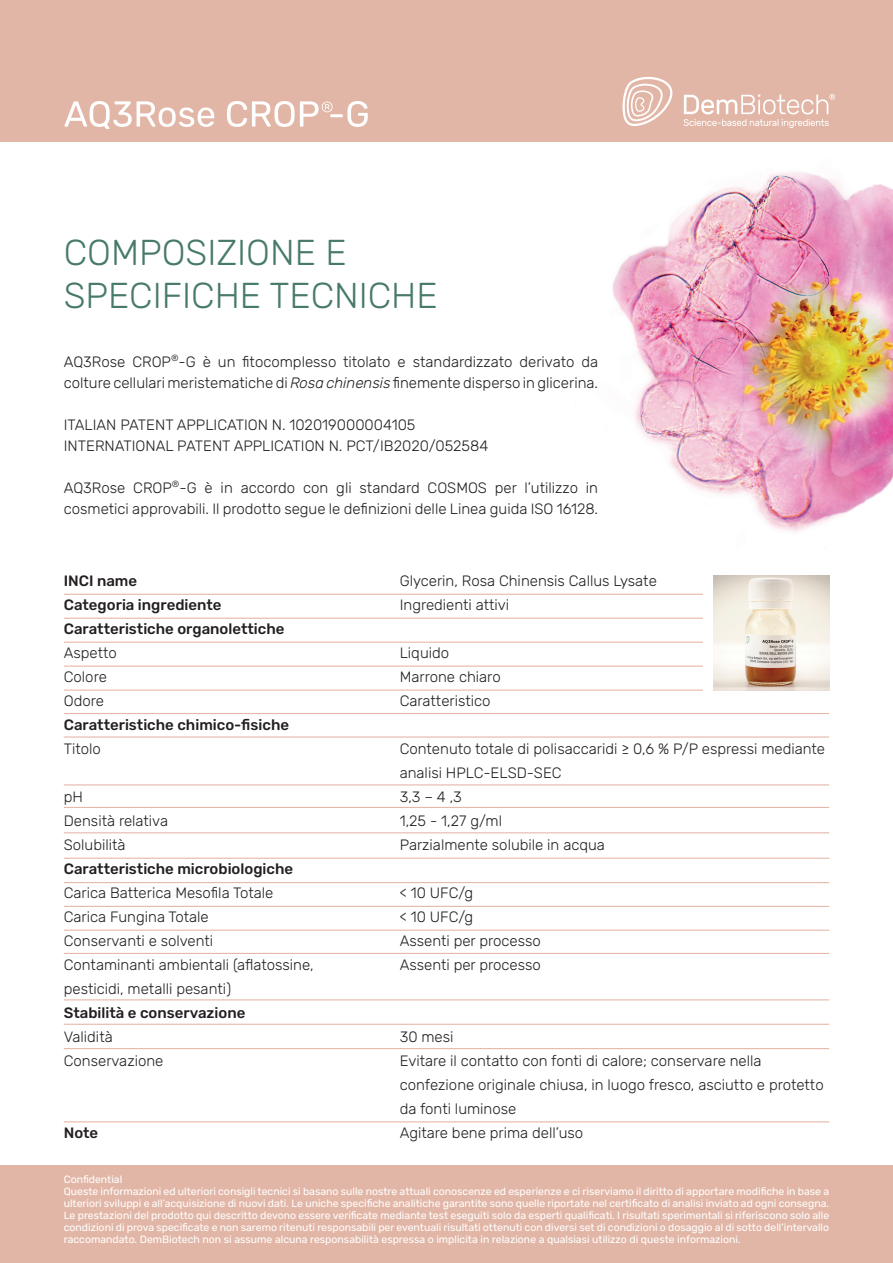
<style>
.page{position:relative;width:893px;height:1263px;background:#fff}
.page>*{position:absolute;margin:0;border:0;box-sizing:border-box;transform-origin:0 0}
.t1{font:300 36px "Rubik";color:#487b67}
.t2{font:300 15px/24px "Rubik";color:#231f20}
.t3{font:500 15px "Rubik";color:#231f20}
.t4{font:10.5px/12.1px "Rubik";color:#fff;text-align:justify}
.s1{font-style:italic}
</style>
<div class="page">
<div style="left:0;top:1165px;width:893px;height:98px;background:#e2b6a6"></div>
<img style="left:556px;top:141px;width:337px;height:392px">
<hr style="left:64px;top:594px;width:765px;height:1px;background:#e5b8aa">
<hr style="left:64px;top:618px;width:765px;height:1px;background:#e5b8aa">
<hr style="left:64px;top:642px;width:765px;height:1px;background:#e5b8aa">
<hr style="left:64px;top:665px;width:765px;height:2px;background:#e5b8aa">
<hr style="left:64px;top:689px;width:765px;height:2px;background:#e5b8aa">
<hr style="left:64px;top:713px;width:765px;height:1px;background:#e5b8aa">
<hr style="left:64px;top:736px;width:765px;height:2px;background:#e5b8aa">
<hr style="left:64px;top:784px;width:765px;height:1px;background:#e5b8aa">
<hr style="left:64px;top:807px;width:765px;height:1px;background:#e5b8aa">
<hr style="left:64px;top:832px;width:765px;height:1px;background:#e5b8aa">
<hr style="left:64px;top:858px;width:765px;height:1px;background:#e5b8aa">
<hr style="left:64px;top:882px;width:765px;height:1px;background:#e5b8aa">
<hr style="left:64px;top:906px;width:765px;height:1px;background:#e5b8aa">
<hr style="left:64px;top:930px;width:765px;height:1px;background:#e5b8aa">
<hr style="left:64px;top:953px;width:765px;height:1px;background:#e5b8aa">
<hr style="left:64px;top:1024px;width:765px;height:1px;background:#e5b8aa">
<hr style="left:64px;top:999px;width:765px;height:1px;background:#e5b8aa">
<hr style="left:64px;top:1048px;width:765px;height:1px;background:#e5b8aa">
<hr style="left:64px;top:1121px;width:765px;height:1px;background:#e5b8aa">
<div style="left:703px;top:560px;width:136px;height:140px;background:#fff"></div>
<img style="left:714px;top:575px;width:115px;height:116px">
<div style="left:0;top:0;width:893px;height:141px;background:#e2b6a6"></div>
<svg style="left:622px;top:77px;width:51px;height:49px"></svg>
<svg style="left:684px;top:94px;width:151px;height:34px"></svg>
<svg style="left:64px;top:101px;width:304px;height:28px"></svg>
<p class="t1" style="left:64px;top:232px;width:284px">COMPOSIZIONE E</p>
<p class="t1" style="left:64px;top:276px;width:375px">SPECIFICHE TECNICHE</p>
<p class="t2" style="left:64px;top:351px;width:536px;line-height:21px">AQ3Rose CROP<sup>®</sup>-G è un fitocomplesso titolato e standardizzato derivato da colture cellulari meristematiche di <span class="s1">Rosa chinensis</span> finemente disperso in glicerina.</p>
<p class="t2" style="left:64px;top:413px;width:353px">ITALIAN PATENT APPLICATION N. 102019000004105</p>
<p class="t2" style="left:64px;top:434px;width:426px">INTERNATIONAL PATENT APPLICATION N. PCT/IB2020/052584</p>
<p class="t2" style="left:64px;top:477px;width:536px;line-height:21px">AQ3Rose CROP<sup>®</sup>-G è in accordo con gli standard COSMOS per l’utilizzo in cosmetici approvabili. Il prodotto segue le definizioni delle Linea guida ISO 16128.</p>
<p class="t3" style="left:64px;top:572px;width:75px">INCI name</p>
<p class="t3" style="left:64px;top:596px;width:159px">Categoria ingrediente</p>
<p class="t3" style="left:64px;top:620px;width:222px">Caratteristiche organolettiche</p>
<p class="t2" style="left:64px;top:641px;width:55px">Aspetto</p>
<p class="t2" style="left:64px;top:665px;width:45px">Colore</p>
<p class="t2" style="left:64px;top:689px;width:42px">Odore</p>
<p class="t3" style="left:64px;top:716px;width:227px">Caratteristiche chimico-fisiche</p>
<p class="t2" style="left:64px;top:737px;width:39px">Titolo</p>
<p class="t2" style="left:64px;top:785px;width:21px">pH</p>
<p class="t2" style="left:64px;top:809px;width:106px">Densità relativa</p>
<p class="t2" style="left:64px;top:833px;width:63px">Solubilità</p>
<p class="t3" style="left:64px;top:860px;width:231px">Caratteristiche microbiologiche</p>
<p class="t2" style="left:64px;top:881px;width:211px">Carica Batterica Mesofila Totale</p>
<p class="t2" style="left:64px;top:905px;width:146px">Carica Fungina Totale</p>
<p class="t2" style="left:64px;top:929px;width:151px">Conservanti e solventi</p>
<p class="t2" style="left:64px;top:953px;width:252px">Contaminanti ambientali (aflatossine, pesticidi, metalli pesanti)</p>
<p class="t3" style="left:64px;top:1004px;width:183px">Stabilità e conservazione</p>
<p class="t2" style="left:64px;top:1025px;width:50px">Validità</p>
<p class="t2" style="left:64px;top:1049px;width:101px">Conservazione</p>
<p class="t3" style="left:64px;top:1124px;width:36px">Note</p>
<p class="t2" style="left:400px;top:569px;width:259px">Glycerin, Rosa Chinensis Callus Lysate</p>
<p class="t2" style="left:400px;top:593px;width:111px">Ingredienti attivi</p>
<p class="t2" style="left:400px;top:641px;width:51px">Liquido</p>
<p class="t2" style="left:400px;top:665px;width:102px">Marrone chiaro</p>
<p class="t2" style="left:400px;top:689px;width:92px">Caratteristico</p>
<p class="t2" style="left:400px;top:737px;width:427px">Contenuto totale di polisaccaridi ≥ 0,6 % P/P espressi mediante analisi HPLC-ELSD-SEC</p>
<p class="t2" style="left:400px;top:785px;width:64px">3,3 – 4 ,3</p>
<p class="t2" style="left:400px;top:809px;width:104px">1,25 - 1,27 g/ml</p>
<p class="t2" style="left:400px;top:833px;width:207px">Parzialmente solubile in acqua</p>
<p class="t2" style="left:400px;top:881px;width:75px">&lt; 10 UFC/g</p>
<p class="t2" style="left:400px;top:905px;width:75px">&lt; 10 UFC/g</p>
<p class="t2" style="left:400px;top:929px;width:143px">Assenti per processo</p>
<p class="t2" style="left:400px;top:953px;width:143px">Assenti per processo</p>
<p class="t2" style="left:400px;top:1025px;width:55px">30 mesi</p>
<p class="t2" style="left:400px;top:1049px;width:425px">Evitare il contatto con fonti di calore; conservare nella confezione originale chiusa, in luogo fresco, asciutto e protetto da fonti luminose</p>
<p class="t2" style="left:400px;top:1121px;width:185px">Agitare bene prima dell’uso</p>
<p class="t4" style="left:64px;top:1173px;width:60px">Confidential</p>
<p class="t4" style="left:64px;top:1185px;width:767px">Queste informazioni ed ulteriori consigli tecnici si basano sulle nostre attuali conoscenze ed esperienze e ci riserviamo il diritto di apportare modifiche in base a ulteriori sviluppi e all’acquisizione di nuovi dati. Le uniche specifiche analitiche garantite sono quelle riportate nel certificato di analisi inviato ad ogni consegna.<br>Le prestazioni del prodotto qui descritto devono essere verificate mediante test eseguiti solo da esperti qualificati. I risultati sperimentali si riferiscono solo alle condizioni di prova specificate e non saremo ritenuti responsabili per eventuali risultati ottenuti con diversi set di condizioni o dosaggio al di sotto dell’intervallo raccomandato. DemBiotech non si assume alcuna responsabilità espressa o implicita in relazione a qualsiasi utilizzo di queste informazioni.</p>
</div>
